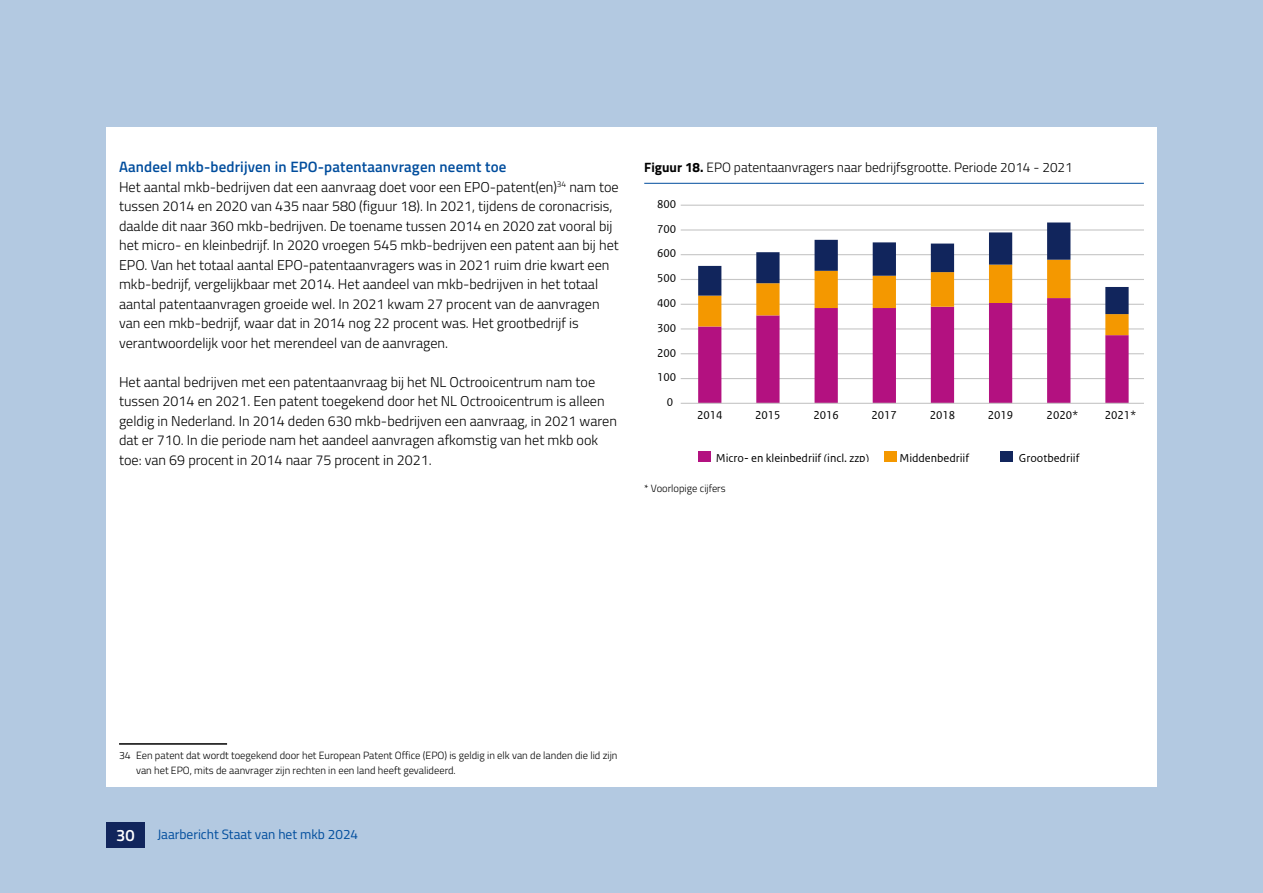
<style>
.page{position:relative;width:1263px;height:893px;background:#b3c9e1}
.page>*{position:absolute;margin:0;border:0;box-sizing:border-box;transform-origin:0 0}
.t1{font:600 16.5px "Titillium Web";color:#fff}
.H4_Alineakop{font:600 15px "Titillium Web";letter-spacing:.01em;color:#004d9d}
.P_Broodtekst{font:300 14.25px/19.5px "Titillium Web";color:#000}
.P_Figuur_titel{font:300 13.5px "Titillium Web";color:#000}
.t2{font:13.5px "Titillium Web";color:#004d9d}
.t3{font:12px "Rijksoverheid Sans Text TT";color:#000}
.Voetnoot{font:300 10.5px/15px "Titillium Web";color:#000}
.s1{font-weight:700}
</style>
<div class="page">
<div style="left:106px;top:822px;width:39px;height:25px;background:#11255c"></div>
<div style="left:106px;top:128px;width:1051px;height:659px;background:#fff"></div>
<hr style="left:119px;top:743px;width:108px;height:2px;background:#000">
<hr style="left:644px;top:183px;width:500px;height:1px;background:#004d9d">
<hr style="left:681px;top:378px;width:463px;height:1px;background:#c6c6c6">
<hr style="left:681px;top:353px;width:463px;height:1px;background:#c6c6c6">
<hr style="left:681px;top:328px;width:463px;height:1px;background:#c6c6c6">
<hr style="left:681px;top:304px;width:463px;height:1px;background:#c6c6c6">
<hr style="left:681px;top:279px;width:463px;height:1px;background:#c6c6c6">
<hr style="left:681px;top:254px;width:463px;height:1px;background:#c6c6c6">
<hr style="left:681px;top:229px;width:463px;height:2px;background:#c6c6c6">
<hr style="left:681px;top:205px;width:463px;height:1px;background:#c6c6c6">
<svg style="left:698px;top:335px;width:430px;height:68px"></svg>
<svg style="left:698px;top:222px;width:430px;height:113px"></svg>
<hr style="left:681px;top:403px;width:463px;height:1px;background:#c6c6c6">
<div style="left:698px;top:452px;width:13px;height:10px;background:#b31180"></div>
<div style="left:884px;top:452px;width:13px;height:10px;background:#f49800"></div>
<div style="left:1000px;top:452px;width:13px;height:10px;background:#11255c"></div>
<h4 class="H4_Alineakop" style="left:119px;top:156px;width:389px">Aandeel mkb-bedrijven in EPO-patentaanvragen neemt toe</h4>
<p class="P_Broodtekst" style="left:119px;top:176px;width:501px">Het aantal mkb-bedrijven dat een aanvraag doet voor een EPO-patent(en)<sup>34</sup> nam toe tussen 2014 en 2020 van 435 naar 580 (figuur 18). In 2021, tijdens de coronacrisis, daalde dit naar 360 mkb-bedrijven. De toename tussen 2014 en 2020 zat vooral bij het micro- en kleinbedrijf. In 2020 vroegen 545 mkb-bedrijven een patent aan bij het EPO. Van het totaal aantal EPO-patentaanvragers was in 2021 ruim drie kwart een mkb-bedrijf, vergelijkbaar met 2014. Het aandeel van mkb-bedrijven in het totaal aantal patentaanvragen groeide wel. In 2021 kwam 27 procent van de aanvragen van een mkb-bedrijf, waar dat in 2014 nog 22 procent was. Het grootbedrijf is verantwoordelijk voor het merendeel van de aanvragen.</p>
<p class="P_Broodtekst" style="left:119px;top:371px;width:499px">Het aantal bedrijven met een patentaanvraag bij het NL Octrooicentrum nam toe tussen 2014 en 2021. Een patent toegekend door het NL Octrooicentrum is alleen geldig in Nederland. In 2014 deden 630 mkb-bedrijven een aanvraag, in 2021 waren dat er 710. In die periode nam het aandeel aanvragen afkomstig van het mkb ook toe: van 69 procent in 2014 naar 75 procent in 2021.</p>
<p class="P_Figuur_titel" style="left:644px;top:158px;width:430px"><span class="s1">Figuur 18.</span> EPO patentaanvragers naar bedrijfsgrootte. Periode 2014 - 2021</p>
<p class="t3" style="left:657px;top:197px;width:21px">800</p>
<p class="t3" style="left:657px;top:222px;width:21px">700</p>
<p class="t3" style="left:657px;top:247px;width:21px">600</p>
<p class="t3" style="left:657px;top:271px;width:21px">500</p>
<p class="t3" style="left:657px;top:296px;width:21px">400</p>
<p class="t3" style="left:657px;top:321px;width:21px">300</p>
<p class="t3" style="left:657px;top:346px;width:21px">200</p>
<p class="t3" style="left:657px;top:370px;width:21px">100</p>
<p class="t3" style="left:667px;top:395px;width:8px">0</p>
<p class="t3" style="left:697px;top:408px;width:27px">2014</p>
<p class="t3" style="left:755px;top:408px;width:27px">2015</p>
<p class="t3" style="left:813px;top:408px;width:27px">2016</p>
<p class="t3" style="left:871px;top:408px;width:27px">2017</p>
<p class="t3" style="left:930px;top:408px;width:27px">2018</p>
<p class="t3" style="left:988px;top:408px;width:27px">2019</p>
<p class="t3" style="left:1046px;top:408px;width:33px">2020*</p>
<p class="t3" style="left:1105px;top:408px;width:33px">2021*</p>
<p class="t3" style="left:716px;top:451px;width:155px">Micro- en kleinbedrijf (incl. zzp)</p>
<p class="t3" style="left:899px;top:451px;width:71px">Middenbedrijf</p>
<p class="t3" style="left:1019px;top:451px;width:62px">Grootbedrijf</p>
<p class="Voetnoot" style="left:644px;top:480px;width:83px">* Voorlopige cijfers</p>
<p class="Voetnoot" style="left:136px;top:747px;width:483px;text-indent:-17px">34 Een patent dat wordt toegekend door het European Patent Office (EPO) is geldig in elk van de landen die lid zijn van het EPO, mits de aanvrager zijn rechten in een land heeft gevalideerd.</p>
<p class="t1" style="left:116px;top:822px;width:20px">30</p>
<p class="t2" style="left:157px;top:825px;width:202px">Jaarbericht Staat van het mkb 2024</p>
</div>
